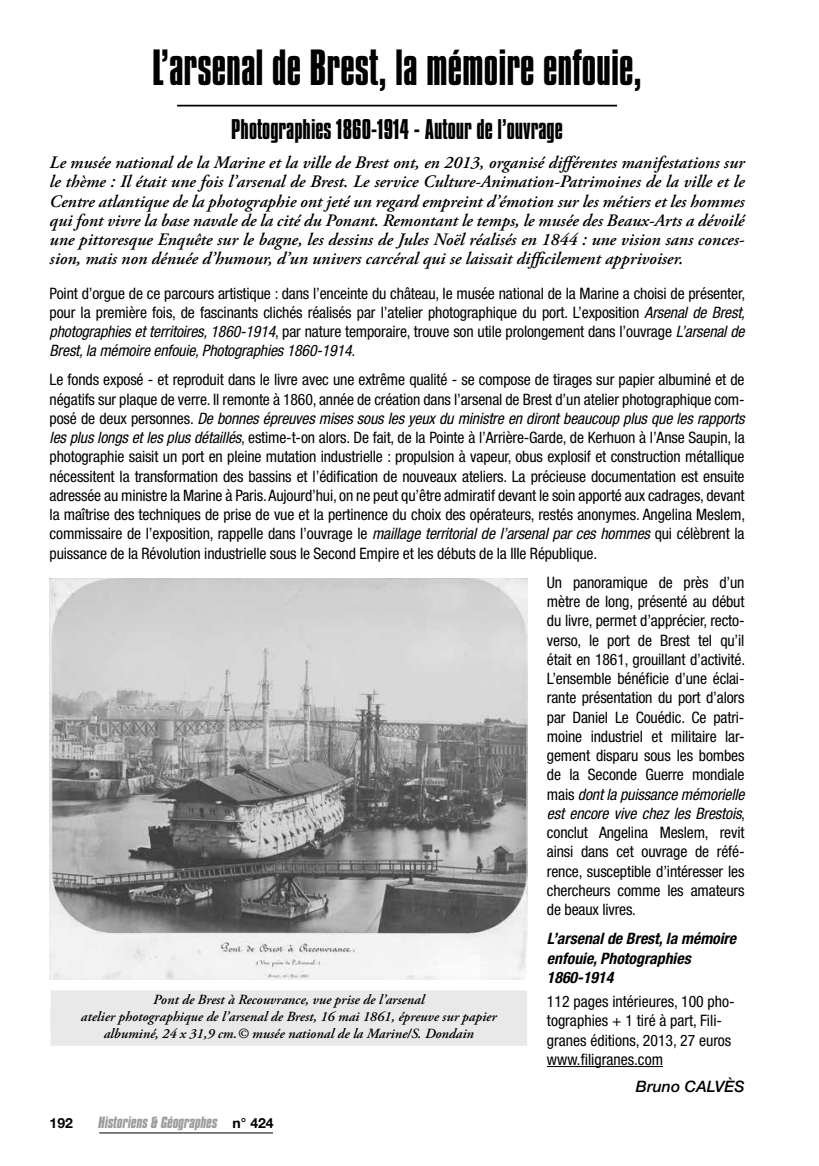
<style>
.page{position:relative;width:819px;height:1166px;background:#fff}
.page>*{position:absolute;margin:0;border:0;box-sizing:border-box;transform-origin:0 0}
.t1{font:43.75px "Compacta BT";color:#000}
.t2{font:24.5px "Compacta BT";color:#000}
.t3{font:italic 600 17.5px/19.2px "Adobe Garamond Pro";color:#000;text-align:justify}
.t4{font:condensed 15.75px/19.2px "Helvetica Neue";letter-spacing:-.01em;color:#000;text-align:justify}
.t5{font:italic 700 condensed 15.75px/19.2px "Helvetica Neue";color:#000}
.t6{font:italic 500 15.75px "Helvetica Neue";color:#000}
.t7{font:italic 600 14px/16.8px "Adobe Garamond Pro";color:#000;text-align:center}
.t8{font:italic 700 14px "Compacta BT";color:#9d9d9c}
.t9{font:700 14px "Helvetica Neue";color:#000}
.s1{font-style:italic}
.s2{font-family:"Helvetica Neue";font-style:normal;color:#000}
</style>
<div class="page">
<hr style="left:99px;top:1132px;width:174px;height:1px;background:#000">
<hr style="left:547px;top:1066px;width:116px;height:1px;background:#000">
<img style="left:50px;top:578px;width:477px;height:401px">
<hr style="left:177px;top:105px;width:440px;height:1px;background:#000">
<div style="left:51px;top:990px;width:476px;height:39px;background:#e9e9e9"></div>
<div style="left:51px;top:1007px;width:476px;height:39px;background:#e9e9e9"></div>
<h1 class="t1" style="left:152px;top:42px;width:491px">L’arsenal de Brest, la mémoire enfouie,</h1>
<h2 class="t2" style="left:231px;top:115px;width:333px">Photographies 1860-1914 - Autour de l’ouvrage</h2>
<p class="t3" style="left:50px;top:154px;width:696px">Le musée national de la Marine et la ville de Brest ont, en 2013, organisé différentes manifestations sur le thème : Il était une fois l’arsenal de Brest. Le service Culture-Animation-Patrimoines de la ville et le Centre atlantique de la photographie ont jeté un regard empreint d’émotion sur les métiers et les hommes qui font vivre la base navale de la cité du Ponant. Remontant le temps, le musée des Beaux-Arts a dévoilé une pittoresque Enquête sur le bagne, les dessins de Jules Noël réalisés en 1844 : une vision sans conces&shy;sion, mais non dénuée d’humour, d’un univers carcéral qui se laissait difficilement apprivoiser.</p>
<p class="t4" style="left:50px;top:283px;width:697px">Point d’orgue de ce parcours artistique : dans l’enceinte du château, le musée national de la Marine a choisi de présenter, pour la première fois, de fascinants clichés réalisés par l’atelier photographique du port. L’exposition <span class="s1">Arsenal de Brest, photographies et territoires, 1860-1914</span>, par nature temporaire, trouve son utile prolongement dans l’ouvrage <span class="s1">L’arsenal de Brest, la mémoire enfouie, Photographies 1860-1914</span>.</p>
<p class="t4" style="left:50px;top:370px;width:697px">Le fonds exposé - et reproduit dans le livre avec une extrême qualité - se compose de tirages sur papier albuminé et de négatifs sur plaque de verre. Il remonte à 1860, année de création dans l’arsenal de Brest d’un atelier photographique com&shy;posé de deux personnes. <span class="s1">De bonnes épreuves mises sous les yeux du ministre en diront beaucoup plus que les rapports les plus longs et les plus détaillés</span>, estime-t-on alors. De fait, de la Pointe à l’Arrière-Garde, de Kerhuon à l’Anse Saupin, la photographie saisit un port en pleine mutation industrielle : propulsion à vapeur, obus explosif et construction métallique nécessitent la transformation des bassins et l’édification de nouveaux ateliers. La précieuse documentation est ensuite adressée au ministre la Marine à Paris. Aujourd’hui, on ne peut qu’être admiratif devant le soin apporté aux cadrages, devant la maîtrise des techniques de prise de vue et la pertinence du choix des opérateurs, restés anonymes. Angelina Meslem, commissaire de l’exposition, rappelle dans l’ouvrage le <span class="s1">maillage territorial de l’arsenal par ces hommes</span> qui célèbrent la puissance de la Révolution industrielle sous le Second Empire et les débuts de la IIIe République.</p>
<p class="t4" style="left:547px;top:573px;width:200px">Un panoramique de près d’un mètre de long, présenté au début du livre, permet d’apprécier, recto&shy;verso, le port de Brest tel qu’il était en 1861, grouillant d’activité.<br>L’ensemble bénéficie d’une éclai&shy;rante présentation du port d’alors par Daniel Le Couédic. Ce patri&shy;moine industriel et militaire lar&shy;gement disparu sous les bombes de la Seconde Guerre mondiale mais <span class="s1">dont la puissance mémorielle est encore vive chez les Brestois</span>, conclut Angelina Meslem, revit ainsi dans cet ouvrage de réfé&shy;rence, susceptible d’intéresser les chercheurs comme les amateurs de beaux livres.</p>
<p class="t5" style="left:547px;top:929px;width:191px">L’arsenal de Brest, la mémoire enfouie, Photographies<br>1860-1914</p>
<p class="t4" style="left:547px;top:992px;width:189px;text-align:left">112 pages intérieures, 100 pho&shy;tographies + 1 tiré à part, Fili&shy;granes éditions, 2013, 27 euros www.filigranes.com</p>
<p class="t6" style="left:636px;top:1077px;width:110px">Bruno Calvès</p>
<p class="t7" style="left:81px;top:992px;width:417px">Pont de Brest à Recouvrance, vue prise de l’arsenal<br>atelier photographique de l’arsenal de Brest, 16 mai 1861, épreuve sur papier albuminé, 24 x 31,9 cm.© musée national de la Marine/S. Dondain</p>
<p class="t9" style="left:50px;top:1114px;width:25px">192</p>
<p class="t8" style="left:98px;top:1113px;width:177px">Historiens &amp; Géographes <span class="s2">n° 424</span></p>
</div>
